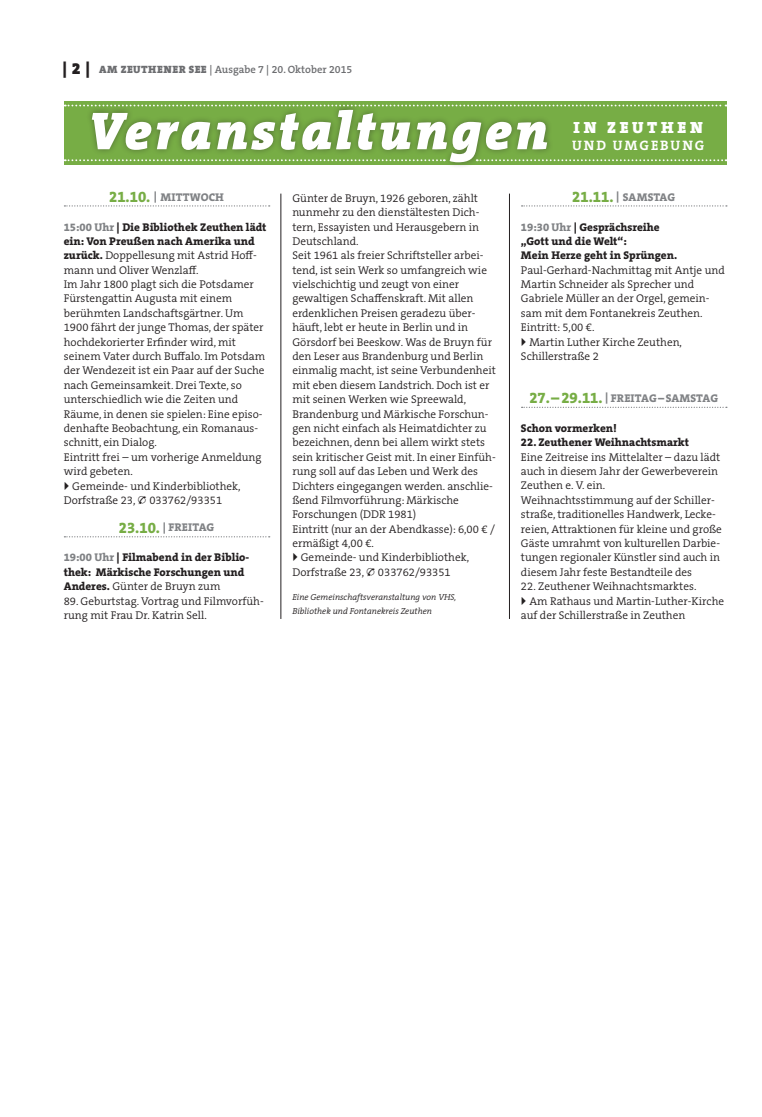
<style>
.page{position:relative;width:762px;height:1117px;background:#fff}
.page>*{position:absolute;margin:0;border:0;box-sizing:border-box;transform-origin:0 0}
.t1{font:italic 900 53.75px "The Serif B W9";letter-spacing:.06em;color:#fff}
.t2{font:900 16.25px "The Serif B W9";letter-spacing:.225em;color:#fff}
.t3{font:700 13.75px "The Serif B W7";letter-spacing:.135em;color:#fff}
.t4{font:300 11.25px/14.4px "The Serif B W4";color:#231f20}
.t5{font:800 11.25px/14.4px "The Serif B W8";color:#231f20}
.t6{font:800 11.25px "The Serif B W8";letter-spacing:.015em;color:#808285}
.t7{font:600 10.62px "The Serif B W6";color:#6c6d70}
.t8{font:italic 300 8.75px/14.4px "The Serif B W4";color:#231f20}
.s1{font-family:"The Serif B W9";font-weight:900;font-size:16.25px;color:#231f20}
.s2{font-family:"The Serif B W9";font-weight:900}
.s3{font-size:15px;color:#77ad45}
.s4{color:#808285}
.s5{font-family:"The Serif B W8";font-weight:800}
</style>
<div class="page">
<div style="left:64px;top:101px;width:662px;height:64px;background:#77ad45"></div>
<div style="left:86px;top:103px;width:468px;height:66px;background:#231f20;opacity:.45"></div>
<svg style="left:65px;top:105px;width:661px;height:1px"></svg>
<svg style="left:65px;top:159px;width:380px;height:2px"></svg>
<svg style="left:477px;top:159px;width:249px;height:2px"></svg>
<svg style="left:64px;top:205px;width:206px;height:1px"></svg>
<svg style="left:64px;top:536px;width:206px;height:1px"></svg>
<svg style="left:521px;top:205px;width:206px;height:1px"></svg>
<svg style="left:521px;top:406px;width:206px;height:2px"></svg>
<hr style="left:281px;top:193px;width:1px;height:425px;background:#231f20">
<hr style="left:509px;top:193px;width:1px;height:425px;background:#231f20">
<p class="t7" style="left:63px;top:63px;width:291px"><span class="s1">| 2 |</span> <span class="s2">AM ZEUTHENER SEE</span> | Ausgabe 7 | 20. Oktober 2015</p>
<h1 class="t1" style="left:88px;top:96px;width:462px">Veranstaltungen</h1>
<h2 class="t2" style="left:573px;top:116px;width:131px">IN ZEUTHEN</h2>
<p class="t3" style="left:572px;top:137px;width:134px">UND UMGEBUNG</p>
<p class="t6" style="left:109px;top:189px;width:116px"><span class="s3">21.10.</span> | MITTWOCH</p>
<p class="t5" style="left:64px;top:219px;width:204px"><span class="s4">15:00 Uhr</span> | Die Bibliothek Zeuthen lädt ein: Von Preußen nach Amerika und</p>
<p class="t4" style="left:64px;top:248px;width:194px"><span class="s5">zurück.</span> Doppellesung mit Astrid Hoff-</p>
<p class="t4" style="left:64px;top:263px;width:136px">mann und Oliver Wenzlaff.</p>
<p class="t4" style="left:64px;top:277px;width:192px">Im Jahr 1800 plagt sich die Potsdamer</p>
<p class="t4" style="left:64px;top:291px;width:170px">Fürstengattin Augusta mit einem</p>
<p class="t4" style="left:64px;top:306px;width:181px">berühmten Landschaftsgärtner. Um</p>
<p class="t4" style="left:64px;top:320px;width:201px">1900 fährt der junge Thomas, der später</p>
<p class="t4" style="left:64px;top:334px;width:174px">hochdekorierter Erfinder wird, mit</p>
<p class="t4" style="left:64px;top:349px;width:203px">seinem Vater durch Buffalo. Im Potsdam</p>
<p class="t4" style="left:64px;top:363px;width:202px">der Wendezeit ist ein Paar auf der Suche</p>
<p class="t4" style="left:64px;top:378px;width:180px">nach Gemeinsamkeit. Drei Texte, so</p>
<p class="t4" style="left:64px;top:392px;width:176px">unterschiedlich wie die Zeiten und</p>
<p class="t4" style="left:64px;top:406px;width:200px">Räume, in denen sie spielen: Eine episo-</p>
<p class="t4" style="left:64px;top:421px;width:196px">denhafte Beobachtung, ein Romanaus-</p>
<p class="t4" style="left:64px;top:435px;width:95px">schnitt, ein Dialog.</p>
<p class="t4" style="left:64px;top:449px;width:199px">Eintritt frei – um vorherige Anmeldung</p>
<p class="t4" style="left:64px;top:464px;width:71px">wird gebeten.</p>
<p class="t4" style="left:72px;top:478px;width:170px">Gemeinde- und Kinderbibliothek,</p>
<p class="t4" style="left:64px;top:493px;width:160px">Dorfstraße 23, 033762/93351</p>
<p class="t6" style="left:119px;top:520px;width:97px"><span class="s3">23.10.</span> | FREITAG</p>
<p class="t5" style="left:64px;top:550px;width:187px"><span class="s4">19:00 Uhr</span> | Filmabend in der Biblio&shy;thek: Märkische Forschungen und</p>
<p class="t4" style="left:64px;top:579px;width:158px"><span class="s5">Anderes.</span> Günter de Bruyn zum</p>
<p class="t4" style="left:64px;top:593px;width:201px">89. Geburtstag. Vortrag und Filmvorfüh&shy;rung mit Frau Dr. Katrin Sell.</p>
<p class="t4" style="left:292px;top:191px;width:187px">Günter de Bruyn, 1926 geboren, zählt</p>
<p class="t4" style="left:292px;top:205px;width:189px">nunmehr zu den dienstältesten Dich-</p>
<p class="t4" style="left:292px;top:219px;width:188px">tern, Essayisten und Herausgebern in</p>
<p class="t4" style="left:292px;top:234px;width:68px">Deutschland.</p>
<p class="t4" style="left:292px;top:248px;width:193px">Seit 1961 als freier Schriftsteller arbei-</p>
<p class="t4" style="left:292px;top:263px;width:196px">tend, ist sein Werk so umfangreich wie</p>
<p class="t4" style="left:292px;top:277px;width:168px">vielschichtig und zeugt von einer</p>
<p class="t4" style="left:292px;top:291px;width:183px">gewaltigen Schaffenskraft. Mit allen</p>
<p class="t4" style="left:292px;top:306px;width:185px">erdenklichen Preisen geradezu über-</p>
<p class="t4" style="left:292px;top:320px;width:177px">häuft, lebt er heute in Berlin und in</p>
<p class="t4" style="left:292px;top:334px;width:201px">Görsdorf bei Beeskow. Was de Bruyn für</p>
<p class="t4" style="left:292px;top:349px;width:193px">den Leser aus Brandenburg und Berlin</p>
<p class="t4" style="left:292px;top:363px;width:205px">einmalig macht, ist seine Verbundenheit</p>
<p class="t4" style="left:292px;top:378px;width:199px">mit eben diesem Landstrich. Doch ist er</p>
<p class="t4" style="left:292px;top:392px;width:175px">mit seinen Werken wie Spreewald,</p>
<p class="t4" style="left:292px;top:406px;width:198px">Brandenburg und Märkische Forschun-</p>
<p class="t4" style="left:292px;top:421px;width:196px">gen nicht einfach als Heimatdichter zu</p>
<p class="t4" style="left:292px;top:435px;width:194px">bezeichnen, denn bei allem wirkt stets</p>
<p class="t4" style="left:292px;top:449px;width:205px">sein kritischer Geist mit. In einer Einfüh-</p>
<p class="t4" style="left:292px;top:464px;width:187px">rung soll auf das Leben und Werk des</p>
<p class="t4" style="left:292px;top:478px;width:202px">Dichters eingegangen werden. anschlie-</p>
<p class="t4" style="left:292px;top:493px;width:168px">ßend Filmvorführung: Märkische</p>
<p class="t4" style="left:292px;top:507px;width:125px">Forschungen (DDR 1981)</p>
<p class="t4" style="left:292px;top:521px;width:204px">Eintritt (nur an der Abendkasse): 6,00 € /</p>
<p class="t4" style="left:292px;top:536px;width:83px">ermäßigt 4,00 €.</p>
<p class="t4" style="left:301px;top:550px;width:170px">Gemeinde- und Kinderbibliothek,</p>
<p class="t4" style="left:292px;top:564px;width:160px">Dorfstraße 23, 033762/93351</p>
<p class="t8" style="left:292px;top:589px;width:166px">Eine Gemeinschaftsveranstaltung von VHS,<br>Bibliothek und Fontanekreis Zeuthen</p>
<p class="t6" style="left:572px;top:189px;width:104px"><span class="s3">21.11.</span> | SAMSTAG</p>
<p class="t5" style="left:521px;top:219px;width:158px"><span class="s4">19:30 Uhr</span> | Gesprächsreihe „Gott und die Welt“:<br>Mein Herze geht in Sprüngen.</p>
<p class="t4" style="left:521px;top:263px;width:205px">Paul-Gerhard-Nachmittag mit Antje und</p>
<p class="t4" style="left:521px;top:277px;width:175px">Martin Schneider als Sprecher und</p>
<p class="t4" style="left:521px;top:291px;width:190px">Gabriele Müller an der Orgel, gemein-</p>
<p class="t4" style="left:521px;top:306px;width:183px">sam mit dem Fontanekreis Zeuthen.</p>
<p class="t4" style="left:521px;top:320px;width:75px">Eintritt: 5,00 €.</p>
<p class="t4" style="left:529px;top:334px;width:154px">Martin Luther Kirche Zeuthen,</p>
<p class="t4" style="left:521px;top:349px;width:79px">Schillerstraße 2</p>
<p class="t6" style="left:529px;top:390px;width:190px"><span class="s3">27.–29.11.</span> | FREITAG–SAMSTAG</p>
<p class="t5" style="left:521px;top:421px;width:97px">Schon vormerken!</p>
<p class="t5" style="left:521px;top:435px;width:170px">22. Zeuthener Weihnachtsmarkt</p>
<p class="t4" style="left:521px;top:449px;width:202px">Eine Zeitreise ins Mittelalter – dazu lädt auch in diesem Jahr der Gewerbeverein Zeuthen e. V. ein.<br>Weihnachtsstimmung auf der Schiller&shy;straße, traditionelles Handwerk, Lecke&shy;reien, Attraktionen für kleine und große Gäste umrahmt von kulturellen Darbie&shy;tungen regionaler Künstler sind auch in diesem Jahr feste Bestandteile des</p>
<p class="t4" style="left:521px;top:579px;width:177px">22. Zeuthener Weihnachtsmarktes.</p>
<p class="t4" style="left:529px;top:593px;width:196px">Am Rathaus und Martin-Luther-Kirche</p>
<p class="t4" style="left:521px;top:608px;width:166px">auf der Schillerstraße in Zeuthen</p>
</div>
